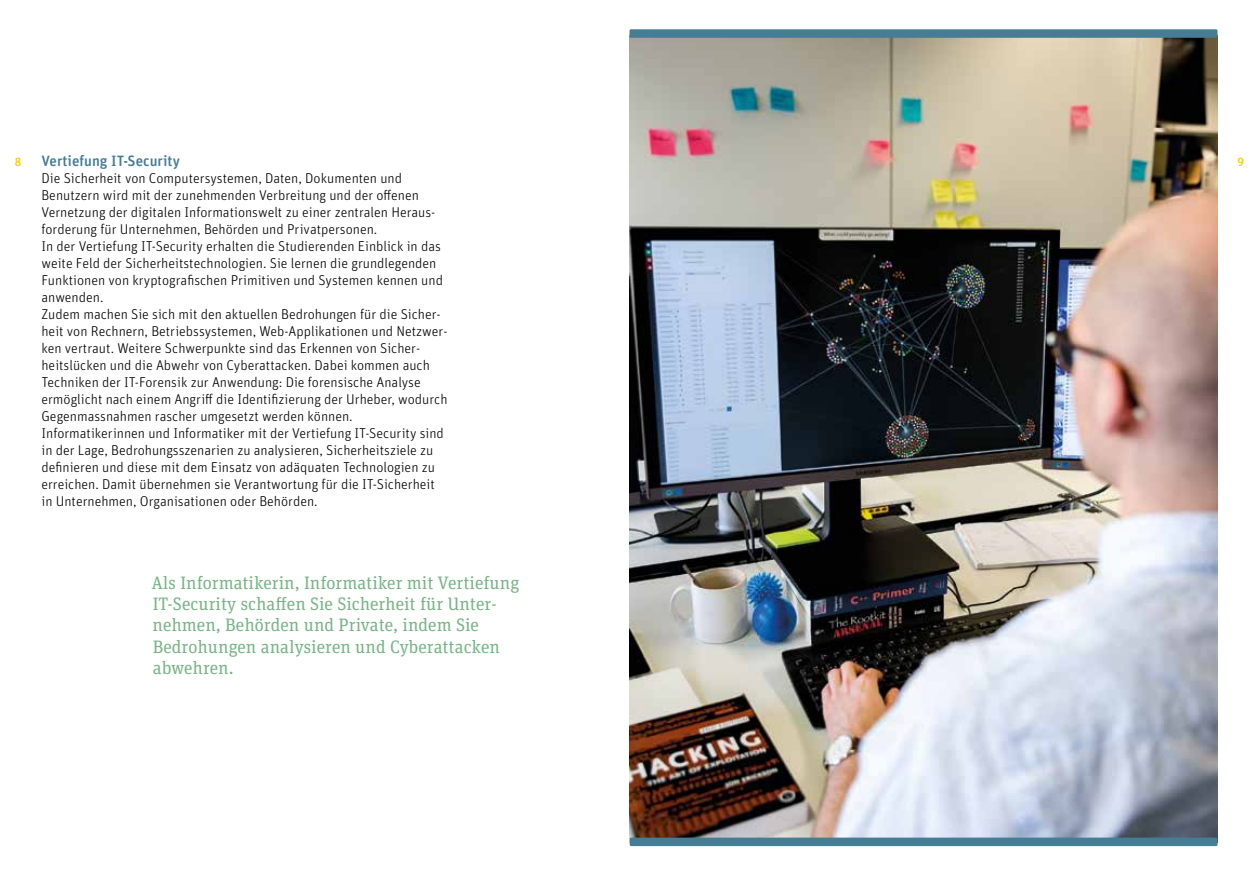
<style>
.page{position:relative;width:1259px;height:893px;background:#fff}
.page>*{position:absolute;margin:0;border:0;box-sizing:border-box;transform-origin:0 0}
.t1{font:18px/21.3px "Unit Slab Pro";color:#77b585}
.t2{font:500 15px "Unit Rounded Pro";color:#467d95}
.t3{font:300 14.25px/17px "Unit Rounded Pro";color:#000}
.t4{font:500 12px "Unit Rounded Pro";color:#fc0}
</style>
<div class="page">
<img style="left:629px;top:38px;width:588px;height:805px">
<div style="left:630px;top:838px;width:587px;height:8px;background:#467d95;border-radius:2px"></div>
<div style="left:629px;top:29px;width:588px;height:9px;background:#467d95;border-radius:2px"></div>
<p class="t4" style="left:15px;top:153px;width:8px">8</p>
<p class="t2" style="left:41px;top:150px;width:140px">Vertiefung IT-Security</p>
<p class="t4" style="left:1237px;top:153px;width:8px">9</p>
<p class="t3" style="left:41px;top:169px;width:407px">Die Sicherheit von Computersystemen, Daten, Dokumenten und Benutzern wird mit der zunehmenden Verbreitung und der offenen Vernetzung der digitalen Informationswelt zu einer zentralen Heraus&shy;forderung für Unternehmen, Behörden und Privatpersonen.<br>In der Vertiefung IT-Security erhalten die Studierenden Einblick in das weite Feld der Sicherheitstechnologien. Sie lernen die grundlegenden Funktionen von kryptografischen Primitiven und Systemen kennen und anwenden.<br>Zudem machen Sie sich mit den aktuellen Bedrohungen für die Sicher&shy;heit von Rechnern, Betriebssystemen, Web-Applikationen und Netzwer&shy;ken vertraut. Weitere Schwerpunkte sind das Erkennen von Sicher&shy;heitslücken und die Abwehr von Cyberattacken. Dabei kommen auch Techniken der IT-Forensik zur Anwendung: Die forensische Analyse ermöglicht nach einem Angriff die Identifizierung der Urheber, wodurch Gegenmassnahmen rascher umgesetzt werden können.<br>Informatikerinnen und Informatiker mit der Vertiefung IT-Security sind in der Lage, Bedrohungsszenarien zu analysieren, Sicherheitsziele zu definieren und diese mit dem Einsatz von adäquaten Technologien zu erreichen. Damit übernehmen sie Verantwortung für die IT-Sicherheit in Unternehmen, Organisationen oder Behörden.</p>
<p class="t1" style="left:152px;top:571px;width:369px">Als Informatikerin, Informatiker mit Vertiefung IT-Security schaffen Sie Sicherheit für Unter&shy;nehmen, Behörden und Private, indem Sie Bedrohungen analysieren und Cyberattacken abwehren.</p>
</div>
